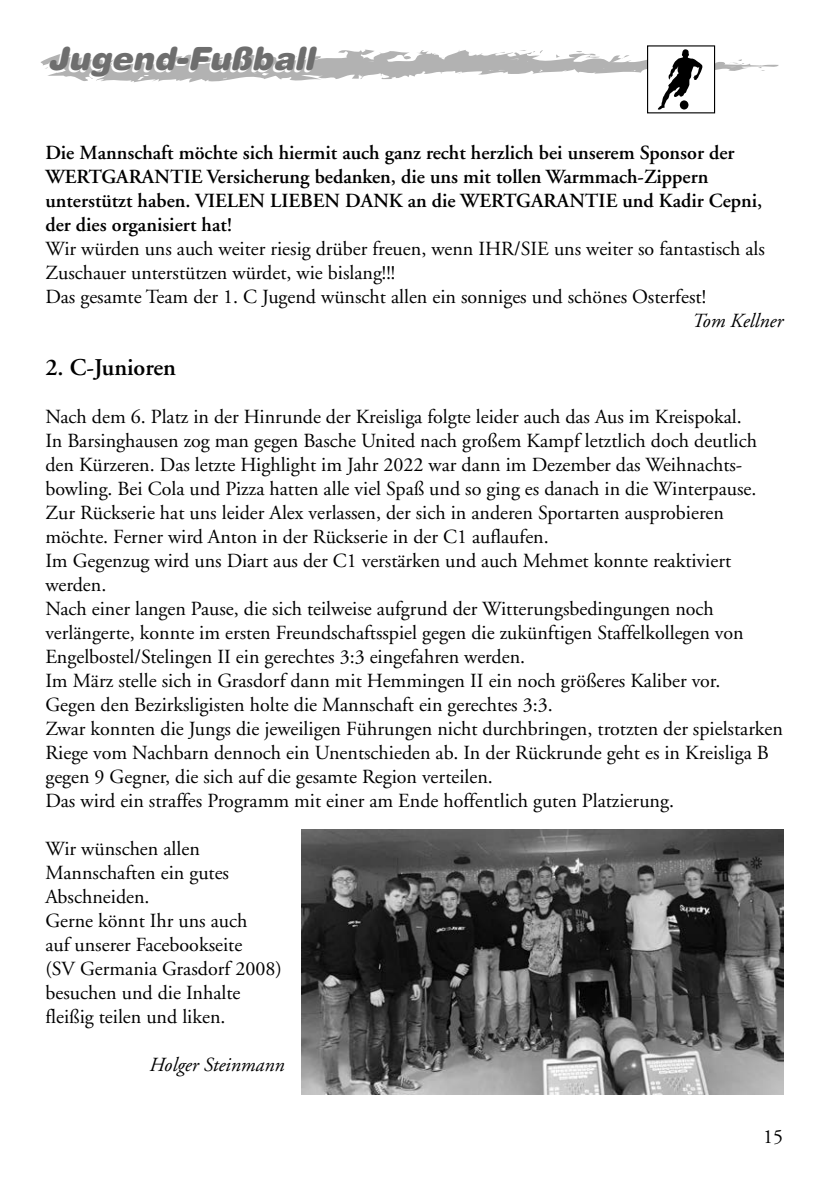
<style>
.page{position:relative;width:840px;height:1191px;background:#fff}
.page>*{position:absolute;margin:0;border:0;box-sizing:border-box;transform-origin:0 0}
.t1{font:italic 900 32px "Helvetica Rounded";color:#6e6e6e}
.t2{font:600 24px "Adobe Garamond";color:#000}
.t3{font:20px/24px "Adobe Garamond";color:#000}
.t4{font:600 20px/24px "Adobe Garamond";color:#000}
.t5{font:italic 20px "Adobe Garamond";color:#000}
</style>
<div class="page">
<img style="left:301px;top:830px;width:481px;height:264px">
<svg style="left:41px;top:46px;width:737px;height:65px"></svg>
<div style="left:679px;top:100px;width:9px;height:9px;background:#000;border-radius:50%"></div>
<h1 class="t1" style="left:47px;top:38px;width:268px">Jugend-Fußball</h1>
<p class="t4" style="left:45px;top:141px;width:718px">Die Mannschaft möchte sich hiermit auch ganz recht herzlich bei unserem Sponsor der WERTGARANTIE Versicherung bedanken, die uns mit tollen Warmmach-Zippern unterstützt haben. VIELEN LIEBEN DANK an die WERTGARANTIE und Kadir Cepni, der dies organisiert hat!</p>
<p class="t3" style="left:45px;top:237px;width:720px">Wir würden uns auch weiter riesig drüber freuen, wenn IHR/SIE uns weiter so fantastisch als<br>Zuschauer unterstützen würdet, wie bislang!!!<br>Das gesamte Team der 1. C Jugend wünscht allen ein sonniges und schönes Osterfest!</p>
<p class="t5" style="left:692px;top:310px;width:92px">Tom Kellner</p>
<p class="t2" style="left:45px;top:354px;width:132px">2. C-Junioren</p>
<p class="t3" style="left:45px;top:405px;width:738px">Nach dem 6. Platz in der Hinrunde der Kreisliga folgte leider auch das Aus im Kreispokal.<br>In Barsinghausen zog man gegen Basche United nach großem Kampf letztlich doch deutlich den Kürzeren. Das letzte Highlight im Jahr 2022 war dann im Dezember das Weihnachts&shy;bowling. Bei Cola und Pizza hatten alle viel Spaß und so ging es danach in die Winterpause.<br>Zur Rückserie hat uns leider Alex verlassen, der sich in anderen Sportarten ausprobieren möchte. Ferner wird Anton in der Rückserie in der C1 auflaufen.<br>Im Gegenzug wird uns Diart aus der C1 verstärken und auch Mehmet konnte reaktiviert werden.<br>Nach einer langen Pause, die sich teilweise aufgrund der Witterungsbedingungen noch verlängerte, konnte im ersten Freundschaftsspiel gegen die zukünftigen Staffelkollegen von Engelbostel/Stelingen II ein gerechtes 3:3 eingefahren werden.<br>Im März stelle sich in Grasdorf dann mit Hemmingen II ein noch größeres Kaliber vor.<br>Gegen den Bezirksligisten holte die Mannschaft ein gerechtes 3:3.<br>Zwar konnten die Jungs die jeweiligen Führungen nicht durchbringen, trotzten der spielstarken Riege vom Nachbarn dennoch ein Unentschieden ab. In der Rückrunde geht es in Kreisliga B gegen 9 Gegner, die sich auf die gesamte Region verteilen.<br>Das wird ein straffes Programm mit einer am Ende hoffentlich guten Platzierung.</p>
<p class="t3" style="left:45px;top:837px;width:238px">Wir wünschen allen<br>Mannschaften ein gutes<br>Abschneiden.<br>Gerne könnt Ihr uns auch<br>auf unserer Facebookseite<br>(SV Germania Grasdorf 2008) besuchen und die Inhalte fleißig teilen und liken.</p>
<p class="t5" style="left:149px;top:1054px;width:136px">Holger Steinmann</p>
<p class="t3" style="left:762px;top:1125px;width:21px">15</p>
</div>
